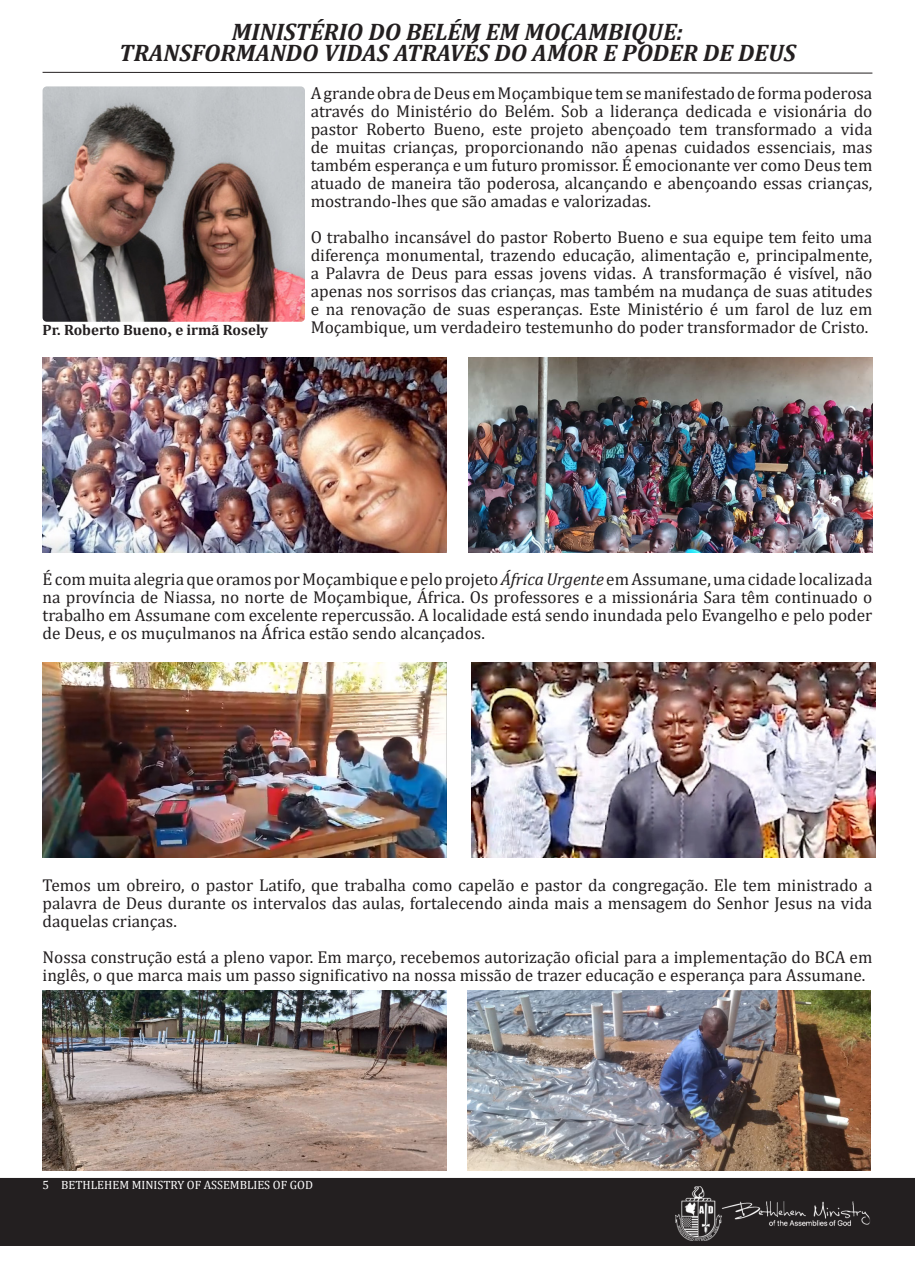
<style>
.page{position:relative;width:915px;height:1263px;background:#fff}
.page>*{position:absolute;margin:0;border:0;box-sizing:border-box;transform-origin:0 0}
.t1{font:italic 700 24px/21px "Cambria";color:#231f20;text-align:center}
.t2{font:17.25px/18px "Cambria";color:#231f20;text-align:justify}
.Folio_-_Section_Title{font:700 15px "Cambria";color:#231f20}
.Folio_-_Page_Number{font:12px "Cambria";color:#fff}
.s1{font-family:"Minion Pro";font-size:18px}
.s2{font-style:italic}
</style>
<div class="page">
<div style="left:0;top:1178px;width:914px;height:68px;background:#231f20"></div>
<img style="left:676px;top:1187px;width:191px;height:52px">
<div style="left:673px;top:1184px;width:197px;height:58px;border:2px solid #231f20"></div>
<svg style="left:42px;top:72px;width:830px;height:2px"></svg>
<img style="left:43px;top:86px;width:262px;height:236px">
<img style="left:468px;top:358px;width:404px;height:195px">
<img style="left:43px;top:662px;width:403px;height:195px">
<img style="left:471px;top:662px;width:404px;height:195px">
<img style="left:43px;top:358px;width:403px;height:195px">
<img style="left:43px;top:991px;width:403px;height:180px">
<img style="left:467px;top:991px;width:403px;height:180px">
<p class="t1" style="left:119px;top:20px;width:678px">MINISTÉRIO DO BELÉM EM MOÇAMBIQUE:<br>TRANSFORMANDO VIDAS ATRAVÉS DO AMOR E PODER DE DEUS</p>
<p class="Folio_-_Section_Title" style="left:43px;top:319px;width:227px">Pr. Roberto Bueno<span class="s1">,</span> e irmã Rosely</p>
<p class="t2" style="left:310px;top:84px;width:563px">A grande obra de Deus em Moçambique tem se manifestado de forma poderosa através do Ministério do Belém. Sob a liderança dedicada e visionária do pastor Roberto Bueno, este projeto abençoado tem transformado a vida de muitas crianças, proporcionando não apenas cuidados essenciais, mas também esperança e um futuro promissor. É emocionante ver como Deus tem atuado de maneira tão poderosa, alcançando e abençoando essas crianças, mostrando-lhes que são amadas e valorizadas.</p>
<p class="t2" style="left:310px;top:228px;width:563px">O trabalho incansável do pastor Roberto Bueno e sua equipe tem feito uma diferença monumental, trazendo educação, alimentação e, principalmente, a Palavra de Deus para essas jovens vidas. A transformação é visível, não apenas nos sorrisos das crianças, mas também na mudança de suas atitudes e na renovação de suas esperanças. Este Ministério é um farol de luz em Moçambique, um verdadeiro testemunho do poder transformador de Cristo.</p>
<p class="t2" style="left:43px;top:570px;width:831px">É com muita alegria que oramos por Moçambique e pelo projeto <span class="s2">África Urgente</span> em Assumane, uma cidade localizada na província de Niassa, no norte de Moçambique, África. Os professores e a missionária Sara têm continuado o trabalho em Assumane com excelente repercussão. A localidade está sendo inundada pelo Evangelho e pelo poder de Deus, e os muçulmanos na África estão sendo alcançados.</p>
<p class="t2" style="left:43px;top:876px;width:831px">Temos um obreiro, o pastor Latifo, que trabalha como capelão e pastor da congregação. Ele tem ministrado a palavra de Deus durante os intervalos das aulas, fortalecendo ainda mais a mensagem do Senhor Jesus na vida daquelas crianças.</p>
<p class="t2" style="left:43px;top:948px;width:831px">Nossa construção está a pleno vapor. Em março, recebemos autorização oficial para a implementação do BCA em inglês, o que marca mais um passo significativo na nossa missão de trazer educação e esperança para Assumane.</p>
<p class="Folio_-_Page_Number" style="left:43px;top:1177px;width:272px">5 BETHLEHEM MINISTRY OF ASSEMBLIES OF GOD</p>
</div>
